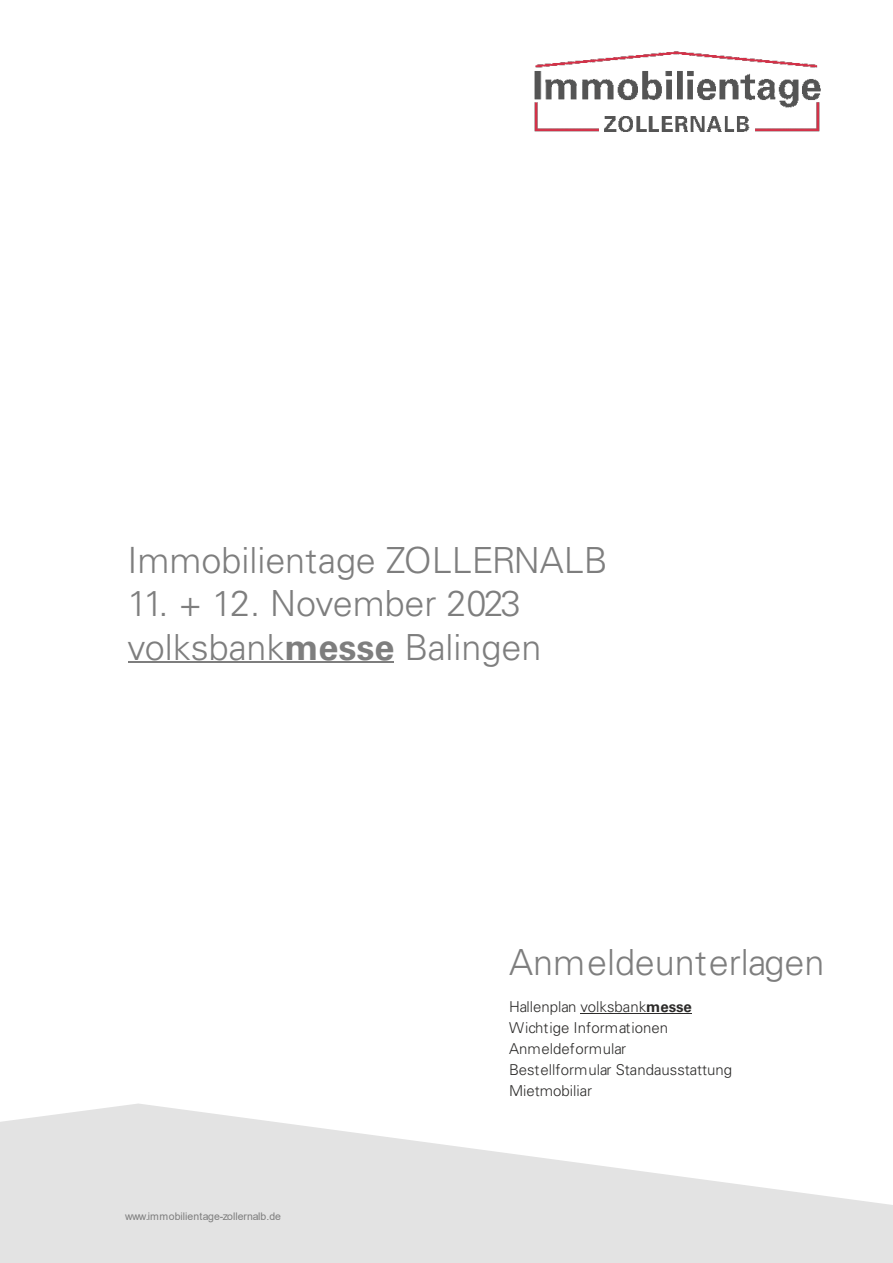
<style>
.page{position:relative;width:893px;height:1263px;background:#fff}
.page>*{position:absolute;margin:0;border:0;box-sizing:border-box;transform-origin:0 0}
.t1{font:300 36px/43.2px "Univers LT Std";color:#7e7e7e}
.t2{font:300 15px/21px "Univers LT Std";color:#2c2b2a}
.t3{font:10.5px "Arial";color:#7e7e7e}
.s1{font-weight:700}
</style>
<div class="page">
<svg style="left:0;top:1103px;width:893px;height:160px;fill:#e3e3e3"></svg>
<hr style="left:128px;top:661px;width:157px;height:2px;background:#7e7e7e">
<hr style="left:285px;top:661px;width:109px;height:2px;background:#7e7e7e">
<hr style="left:580px;top:1013px;width:66px;height:1px;background:#2c2b2a">
<hr style="left:646px;top:1013px;width:46px;height:1px;background:#2c2b2a">
<img style="left:534px;top:51px;width:287px;height:81px">
<h1 class="t1" style="left:128px;top:543px;width:482px">Immobilientage ZOLLERNALB</h1>
<h1 class="t1" style="left:128px;top:587px;width:415px">11. + 12. November 2023 volksbank<span class="s1">messe</span> Balingen</h1>
<p class="t3" style="left:125px;top:1212px;width:157px">www.immobilientage-zollernalb.de</p>
<h1 class="t1" style="left:509px;top:945px;width:317px">Anmeldeunterlagen</h1>
<p class="t2" style="left:509px;top:998px;width:225px">Hallenplan volksbank<span class="s1">messe<br></span>Wichtige Informationen<br>Anmeldeformular<br>Bestellformular Standausstattung<br>Mietmobiliar</p>
</div>
